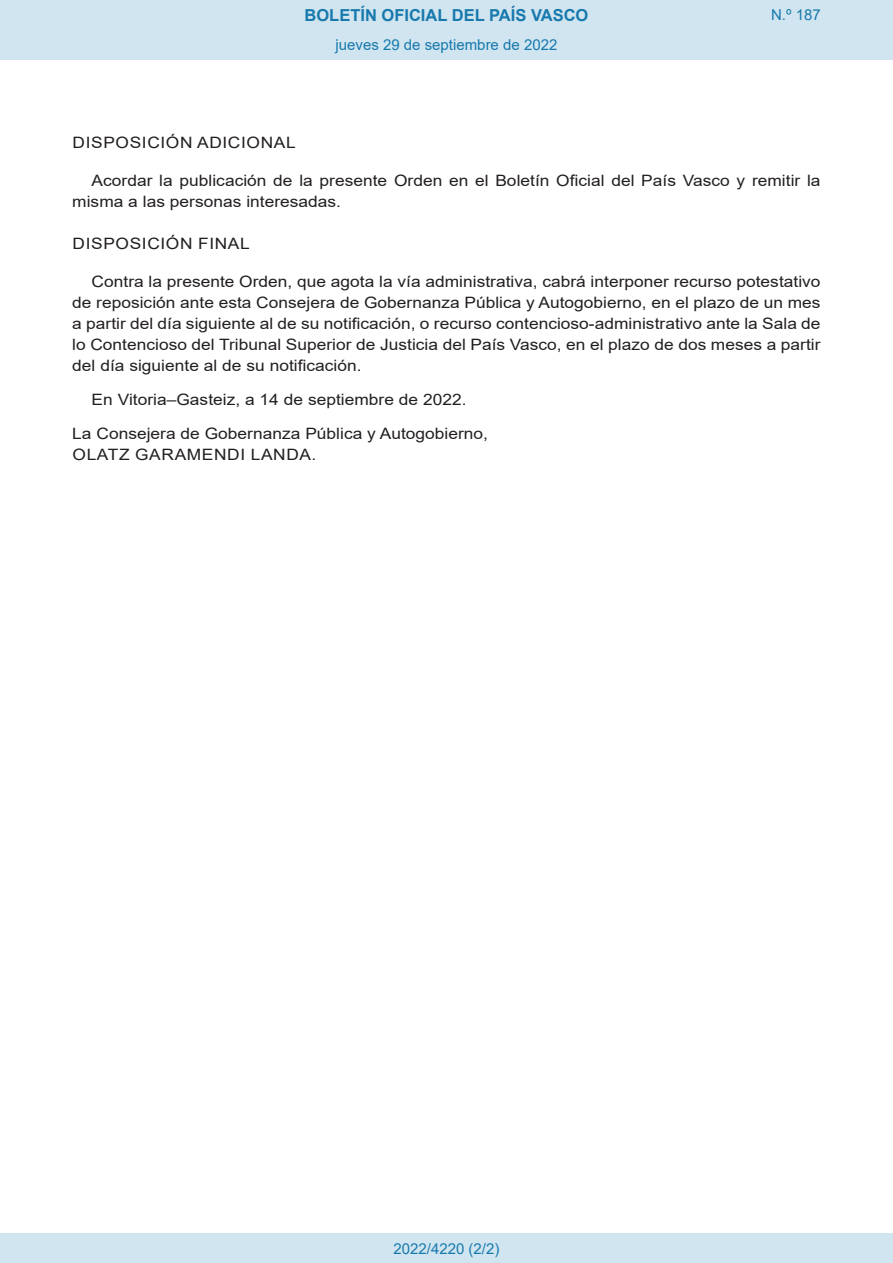
<style>
.page{position:relative;width:893px;height:1263px;background:#fff}
.page>*{position:absolute;margin:0;border:0;box-sizing:border-box;transform-origin:0 0}
.t1{font:700 16.5px "Arial";color:#1879ad}
.BOPVDetalle{font:15.6px/21px "Arial";color:#231f20;scale:1.11 1}
.BOPVFirmaPuesto{font:15.6px "Arial";color:#231f20;scale:1.11 1}
.BOPVFirmaLugFec{font:15.6px "Arial";color:#231f20;scale:1.11 1}
.BOPVDisposicion{font:15.6px "Arial";letter-spacing:.035em;color:#231f20;scale:1.11 1}
.BOPVFirmaNombre{font:15.6px "Arial";letter-spacing:.035em;color:#231f20;scale:1.11 1}
.Paginacion_Centro{font:15px "Arial";color:#1879ad}
</style>
<div class="page">
<div style="left:0;top:0;width:893px;height:60px;background:#d0e5f0"></div>
<div style="left:0;top:1233px;width:893px;height:30px;background:#d0e5f0"></div>
<p class="t1" style="left:305px;top:3px;width:285px">BOLETÍN OFICIAL DEL PAÍS VASCO</p>
<p class="Paginacion_Centro" style="left:336px;top:35px;width:223px">jueves 29 de septiembre de 2022</p>
<p class="Paginacion_Centro" style="left:771px;top:5px;width:51px">N.º 187</p>
<p class="BOPVDisposicion" style="left:73px;top:132px;width:202px">DISPOSICIÓN ADICIONAL</p>
<p class="BOPVDetalle" style="left:72px;top:170px;width:676px;text-indent:19px">Acordar la publicación de la presente Orden en el Boletín Oficial del País Vasco y remitir la misma a las personas interesadas.</p>
<p class="BOPVDisposicion" style="left:73px;top:233px;width:161px">DISPOSICIÓN FINAL</p>
<p class="BOPVDetalle" style="left:72px;top:271px;width:676px;text-align:justify;text-indent:19px">Contra la presente Orden, que agota la vía administrativa, cabrá interponer recurso potestativo de reposición ante esta Consejera de Gobernanza Pública y Autogobierno, en el plazo de un mes a partir del día siguiente al de su notificación, o recurso contencioso-administrativo ante la Sala de lo Contencioso del Tribunal Superior de Justicia del País Vasco, en el plazo de dos meses a partir del día siguiente al de su notificación.</p>
<p class="BOPVFirmaLugFec" style="left:92px;top:389px;width:339px">En Vitoria–Gasteiz, a 14 de septiembre de 2022.</p>
<p class="BOPVFirmaPuesto" style="left:72px;top:423px;width:376px">La Consejera de Gobernanza Pública y Autogobierno,</p>
<p class="BOPVFirmaNombre" style="left:73px;top:444px;width:221px">OLATZ GARAMENDI LANDA.</p>
<p class="Paginacion_Centro" style="left:393px;top:1238px;width:107px">2022/4220 (2/2)</p>
</div>
